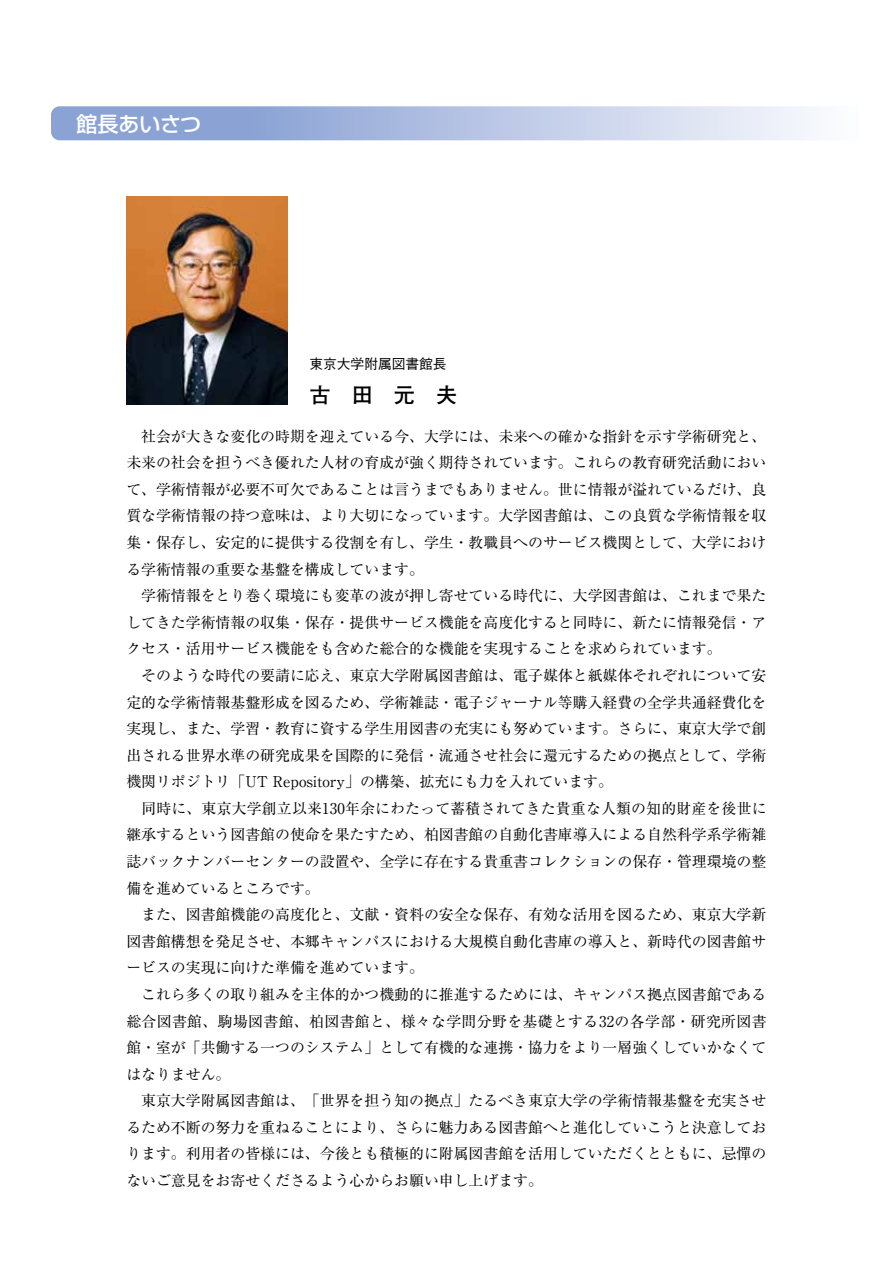
<style>
.page{position:relative;width:893px;height:1263px;background:#fff}
.page>*{position:absolute;margin:0;border:0;box-sizing:border-box;transform-origin:0 0}
.t1{font:700 21.3px "Futo Go B101 Pro";color:#000}
.t2{font:500 21px "Shin Go Pro";color:#fff}
.t3{font:14.85px/26.5px "Ryumin Pro";color:#000}
.t4{font:500 13.8px "Gothic BBB Pro";letter-spacing:-.005em;color:#000}
</style>
<div class="page">
<svg style="left:51px;top:106px;width:762px;height:34px;background:#b3c2e3"></svg>
<img style="left:126px;top:197px;width:162px;height:207px">
<h2 class="t2" style="left:77px;top:107px;width:126px">館長あいさつ</h2>
<p class="t4" style="left:309px;top:353px;width:139px">東京大学附属図書館長</p>
<h1 class="t1" style="left:309px;top:378px;width:149px">古　田　元　夫</h1>
<p class="t3" style="left:126px;top:422px;width:642px">　社会が大きな変化の時期を迎えている今、大学には、未来への確かな指針を示す学術研究と、未来の社会を担うべき優れた人材の育成が強く期待されています。これらの教育研究活動において、学術情報が必要不可欠であることは言うまでもありません。世に情報が溢れているだけ、良質な学術情報の持つ意味は、より大切になっています。大学図書館は、この良質な学術情報を収集・保存し、安定的に提供する役割を有し、学生・教職員へのサービス機関として、大学における学術情報の重要な基盤を構成しています。<br>　学術情報をとり巻く環境にも変革の波が押し寄せている時代に、大学図書館は、これまで果たしてきた学術情報の収集・保存・提供サービス機能を高度化すると同時に、新たに情報発信・アクセス・活用サービス機能をも含めた総合的な機能を実現することを求められています。<br>　そのような時代の要請に応え、東京大学附属図書館は、電子媒体と紙媒体それぞれについて安定的な学術情報基盤形成を図るため、学術雑誌・電子ジャーナル等購入経費の全学共通経費化を実現し、また、学習・教育に資する学生用図書の充実にも努めています。さらに、東京大学で創出される世界水準の研究成果を国際的に発信・流通させ社会に還元するための拠点として、学術機関リポジトリ「UT Repository」の構築、拡充にも力を入れています。<br>　同時に、東京大学創立以来130年余にわたって蓄積されてきた貴重な人類の知的財産を後世に継承するという図書館の使命を果たすため、柏図書館の自動化書庫導入による自然科学系学術雑誌バックナンバーセンターの設置や、全学に存在する貴重書コレクションの保存・管理環境の整備を進めているところです。<br>　また、図書館機能の高度化と、文献・資料の安全な保存、有効な活用を図るため、東京大学新図書館構想を発足させ、本郷キャンパスにおける大規模自動化書庫の導入と、新時代の図書館サービスの実現に向けた準備を進めています。<br>　これら多くの取り組みを主体的かつ機動的に推進するためには、キャンパス拠点図書館である総合図書館、駒場図書館、柏図書館と、様々な学問分野を基礎とする32の各学部・研究所図書館・室が「共働する一つのシステム」として有機的な連携・協力をより一層強くしていかなくてはなりません。<br>　東京大学附属図書館は、「世界を担う知の拠点」たるべき東京大学の学術情報基盤を充実させるため不断の努力を重ねることにより、さらに魅力ある図書館へと進化していこうと決意しております。利用者の皆様には、今後とも積極的に附属図書館を活用していただくとともに、忌憚のないご意見をお寄せくださるよう心からお願い申し上げます。</p>
</div>
